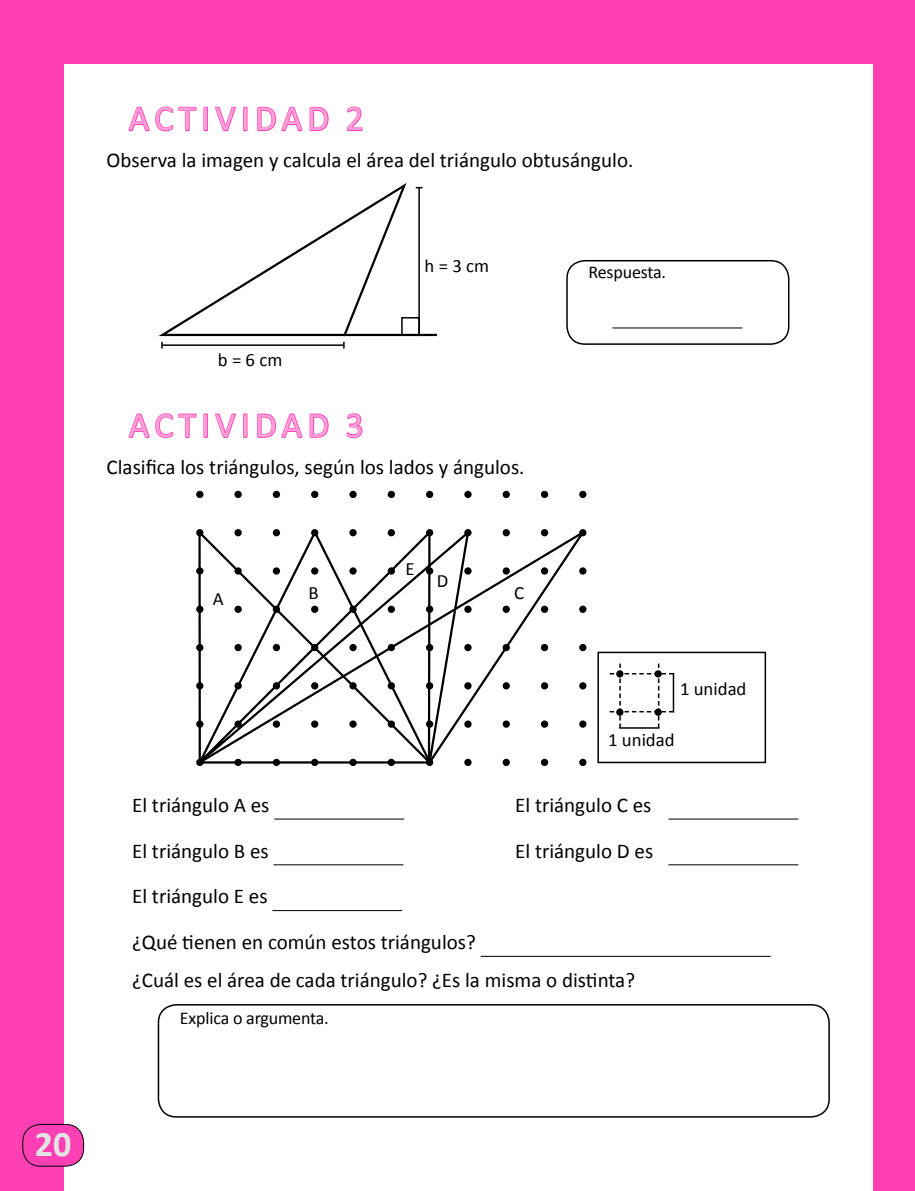
<style>
.page{position:relative;width:915px;height:1191px;background:#fff}
.page>*{position:absolute;margin:0;border:0;box-sizing:border-box;transform-origin:0 0}
.t1{font:36px "Calibri";letter-spacing:.135em;color:#ff9fd9}
.t2{font:700 36px "Calibri";color:#e3e4e4}
.t3{font:21px/45.8px "Calibri";color:#000}
.t4{font:18.75px "Calibri";color:#000}
.t5{font:18px "Calibri";letter-spacing:-.01em;color:#000}
</style>
<div class="page">
<div style="left:0;top:0;width:64px;height:1191px;background:#ff3fb4"></div>
<div style="left:0;top:0;width:914px;height:64px;background:#ff3fb4"></div>
<div style="left:872px;top:0;width:42px;height:1191px;background:#ff3fb4"></div>
<div style="left:23px;top:1124px;width:61px;height:42px;background:#ff3fb4;border-radius:18px"></div>
<div style="left:22px;top:1124px;width:62px;height:42px;border:1px solid #000;border-radius:18px"></div>
<svg style="left:128px;top:106px;width:120px;height:26px"></svg>
<svg style="left:257px;top:106px;width:72px;height:26px"></svg>
<svg style="left:346px;top:106px;width:17px;height:26px"></svg>
<hr style="left:612px;top:327px;width:130px;height:1px;background:#000">
<div style="left:566px;top:260px;width:223px;height:85px;border:2px solid #000;border-radius:18px"></div>
<svg style="left:128px;top:413px;width:120px;height:26px"></svg>
<svg style="left:257px;top:413px;width:72px;height:25px"></svg>
<svg style="left:346px;top:413px;width:17px;height:26px"></svg>
<div style="left:196px;top:491px;width:7px;height:7px;border:2px solid #000;border-radius:50%"></div>
<div style="left:234px;top:491px;width:8px;height:7px;border:2px solid #000;border-radius:50%"></div>
<div style="left:273px;top:491px;width:7px;height:7px;border:2px solid #000;border-radius:50%"></div>
<div style="left:311px;top:491px;width:7px;height:7px;border:2px solid #000;border-radius:50%"></div>
<div style="left:349px;top:491px;width:7px;height:7px;border:2px solid #000;border-radius:50%"></div>
<div style="left:387px;top:491px;width:8px;height:7px;border:2px solid #000;border-radius:50%"></div>
<div style="left:426px;top:491px;width:7px;height:7px;border:2px solid #000;border-radius:50%"></div>
<div style="left:464px;top:491px;width:7px;height:7px;border:2px solid #000;border-radius:50%"></div>
<div style="left:502px;top:491px;width:7px;height:7px;border:2px solid #000;border-radius:50%"></div>
<div style="left:540px;top:491px;width:8px;height:7px;border:2px solid #000;border-radius:50%"></div>
<div style="left:579px;top:491px;width:7px;height:7px;border:2px solid #000;border-radius:50%"></div>
<div style="left:502px;top:758px;width:7px;height:8px;border:2px solid #000;border-radius:50%"></div>
<div style="left:540px;top:758px;width:8px;height:8px;border:2px solid #000;border-radius:50%"></div>
<div style="left:579px;top:758px;width:7px;height:8px;border:2px solid #000;border-radius:50%"></div>
<svg style="left:471px;top:529px;width:116px;height:236px"></svg>
<svg style="left:196px;top:529px;width:275px;height:237px"></svg>
<svg style="left:197px;top:529px;width:235px;height:236px"></svg>
<svg style="left:609px;top:663px;width:64px;height:65px"></svg>
<hr style="left:619px;top:727px;width:40px;height:1px;background:#000">
<hr style="left:672px;top:673px;width:2px;height:39px;background:#000">
<div style="left:597px;top:651px;width:168px;height:112px;border:2px solid #000"></div>
<hr style="left:274px;top:818px;width:130px;height:1px;background:#000">
<hr style="left:668px;top:818px;width:130px;height:1px;background:#000">
<hr style="left:273px;top:864px;width:130px;height:1px;background:#000">
<hr style="left:668px;top:864px;width:130px;height:1px;background:#000">
<hr style="left:272px;top:910px;width:130px;height:1px;background:#000">
<hr style="left:480px;top:956px;width:290px;height:1px;background:#000">
<div style="left:158px;top:1004px;width:671px;height:113px;border:2px solid #000;border-radius:18px"></div>
<hr style="left:418px;top:188px;width:1px;height:148px;background:#000">
<svg style="left:159px;top:183px;width:249px;height:165px"></svg>
<hr style="left:344px;top:334px;width:93px;height:2px;background:#000">
<div style="left:401px;top:317px;width:18px;height:19px;border:2px solid #000"></div>
<h1 class="t1" style="left:129px;top:96px;width:95px">Ac tividad</h1>
<h1 class="t1" style="left:345px;top:96px;width:20px">2</h1>
<p class="t3" style="left:107px;top:137px;width:528px">Observa la imagen y calcula el área del triángulo obtusángulo.</p>
<p class="t4" style="left:218px;top:348px;width:66px">b = 6 cm</p>
<p class="t4" style="left:424px;top:254px;width:66px">h = 3 cm</p>
<h1 class="t1" style="left:129px;top:402px;width:95px">Ac tividad</h1>
<h1 class="t1" style="left:345px;top:402px;width:20px">3</h1>
<p class="t3" style="left:107px;top:444px;width:419px">Clasifica los triángulos, según los lados y ángulos.</p>
<p class="t5" style="left:588px;top:261px;width:79px">Respuesta.</p>
<p class="t4" style="left:213px;top:587px;width:12px">A</p>
<p class="t4" style="left:308px;top:581px;width:12px">B</p>
<p class="t4" style="left:405px;top:557px;width:11px">E</p>
<p class="t4" style="left:437px;top:569px;width:13px">D</p>
<p class="t4" style="left:514px;top:581px;width:11px">C</p>
<p class="t4" style="left:679px;top:676px;width:68px">1 unidad</p>
<p class="t4" style="left:608px;top:728px;width:68px">1 unidad</p>
<p class="t3" style="left:132px;top:782px;width:139px">El triángulo A es</p>
<p class="t3" style="left:515px;top:782px;width:138px">El triángulo C es</p>
<p class="t3" style="left:132px;top:827px;width:138px">El triángulo B es</p>
<p class="t3" style="left:515px;top:827px;width:139px">El triángulo D es</p>
<p class="t3" style="left:132px;top:873px;width:345px">El triángulo E es<br>¿Qué tienen en común estos triángulos?</p>
<p class="t3" style="left:132px;top:957px;width:504px">¿Cuál es el área de cada triángulo? ¿Es la misma o distinta?</p>
<p class="t5" style="left:180px;top:1007px;width:150px">Explica o argumenta.</p>
<h1 class="t2" style="left:35px;top:1121px;width:38px">20</h1>
</div>
